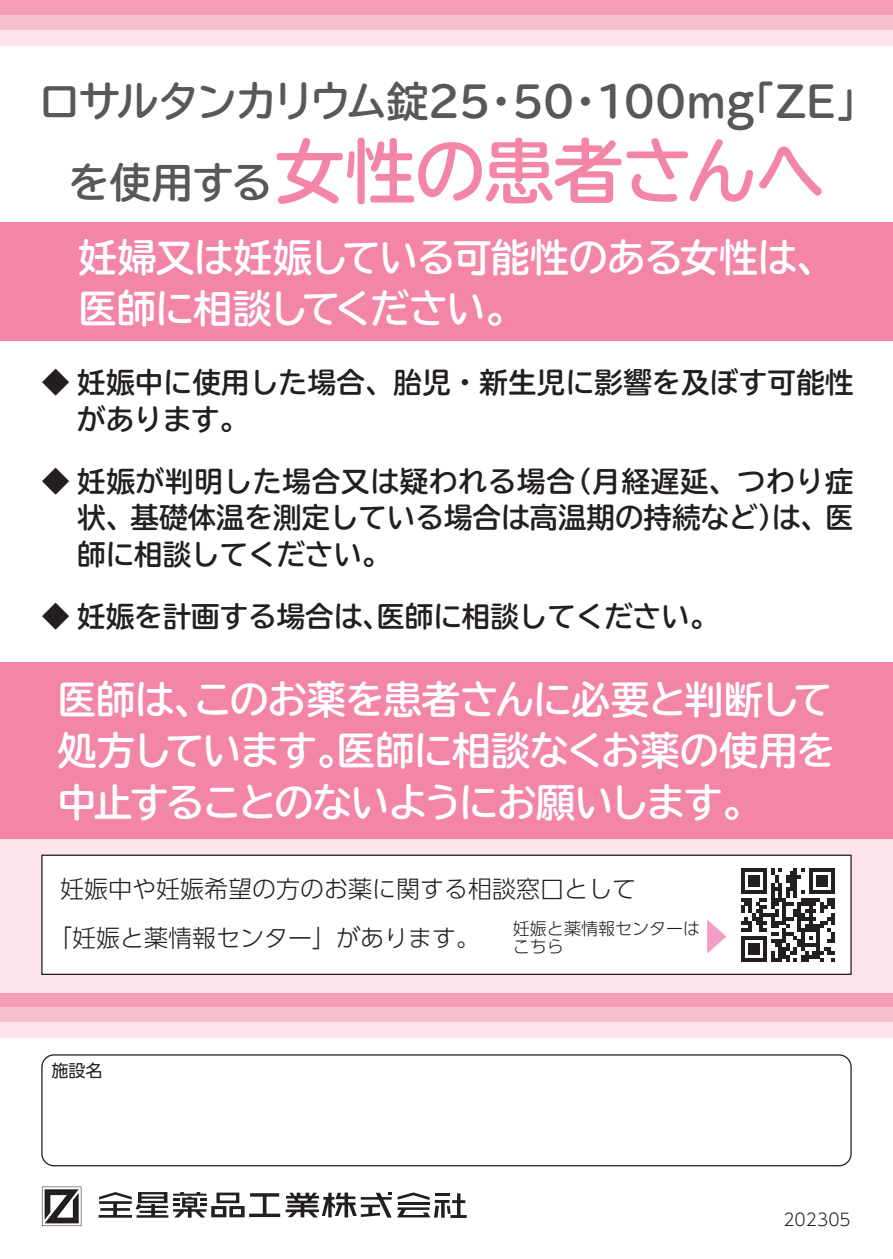
<style>
.page{position:relative;width:893px;height:1259px;background:#fff}
.page>*{position:absolute;margin:0;border:0;box-sizing:border-box;transform-origin:0 0}
.t1{font:700 70.5px "TBUDR Go Std";letter-spacing:-.02em;color:#f386a7}
.t2{font:700 41.4px "TBUDR Go Std";letter-spacing:-.04em;color:#57585a}
.t3{font:700 39px/51px "TBUDR Go Std";letter-spacing:-.03em;color:#fff}
.t4{font:700 28.5px/36.6px "TBUDR Go Std";color:#231f20}
.t5{font:300 24px/48.6px "UD Shin Go Pr 6";color:#231f20}
.t6{font:300 17.1px/18px "UD Shin Go Pr 6";color:#231f20}
.t7{font:17.1px "UD Shin Go Pr 6";color:#231f20}
.s1{font-family:"Tsuku A Rd Gothic";font-size:51px}
.s2{font-size:41.4px;color:#57585a}
</style>
<div class="page">
<div style="left:0;top:222px;width:893px;height:118px;background:#f386a7"></div>
<div style="left:0;top:0;width:893px;height:15px;background:#f59db7"></div>
<div style="left:0;top:15px;width:893px;height:15px;background:#f8c0cf"></div>
<div style="left:0;top:30px;width:893px;height:15px;background:#fce4ea"></div>
<div style="left:0;top:992px;width:893px;height:15px;background:#f59db7"></div>
<div style="left:0;top:1007px;width:893px;height:15px;background:#f8c0cf"></div>
<div style="left:0;top:1022px;width:893px;height:16px;background:#fce4ea"></div>
<div style="left:0;top:662px;width:893px;height:177px;background:#f386a7"></div>
<div style="left:0;top:839px;width:893px;height:153px;background:#fce4ea"></div>
<div style="left:42px;top:855px;width:809px;height:119px;background:#fff"></div>
<div style="left:41px;top:854px;width:811px;height:121px;border:1px solid #231f20"></div>
<svg style="left:42px;top:1186px;width:39px;height:40px"></svg>
<svg style="left:99px;top:1192px;width:181px;height:25px"></svg>
<svg style="left:286px;top:1192px;width:181px;height:26px"></svg>
<div style="left:41px;top:1054px;width:811px;height:112px;border:1px solid #231f20;border-radius:12px"></div>
<svg style="left:741px;top:868px;width:94px;height:94px"></svg>
<svg style="left:707px;top:920px;width:19px;height:33px"></svg>
<h2 class="t2" style="left:39px;top:67px;width:840px">ロサルタンカリウム錠25・50・100m<span class="s1">g</span>「ZE」</h2>
<h1 class="t1" style="left:68px;top:114px;width:759px"><span class="s2">を使用する</span>女性の患者さんへ</h1>
<h3 class="t3" style="left:78px;top:232px;width:759px">妊婦又は妊娠している可能性のある女性は、医師に相談してください。</h3>
<p class="t4" style="left:77px;top:364px;width:778px;text-indent:-36px">◆ 妊娠中に使用した場合、胎児・新生児に影響を及ぼす可能性があります。</p>
<p class="t4" style="left:77px;top:463px;width:778px;text-align:justify;text-indent:-36px">◆ 妊娠が判明した場合又は疑われる場合（月経遅延、つわり症状、基礎体温を測定している場合は高温期の持続など）は、医師に相談してください。</p>
<p class="t4" style="left:42px;top:598px;width:678px">◆ 妊娠を計画する場合は、医師に相談してください。</p>
<h3 class="t3" style="left:57px;top:675px;width:780px;text-align:justify">医師は、このお薬を患者さんに必要と判断して処方しています。医師に相談なくお薬の使用を中止することのないようにお願いします。</h3>
<p class="t5" style="left:48px;top:864px;width:590px;text-indent:12px">妊娠中や妊娠希望の方のお薬に関する相談窓口として「妊娠と薬情報センター」があります。</p>
<p class="t6" style="left:513px;top:918px;width:189px">妊娠と薬情報センターはこちら</p>
<p class="t7" style="left:51px;top:1057px;width:53px">施設名</p>
<p class="t6" style="left:783px;top:1209px;width:69px">202305</p>
</div>
